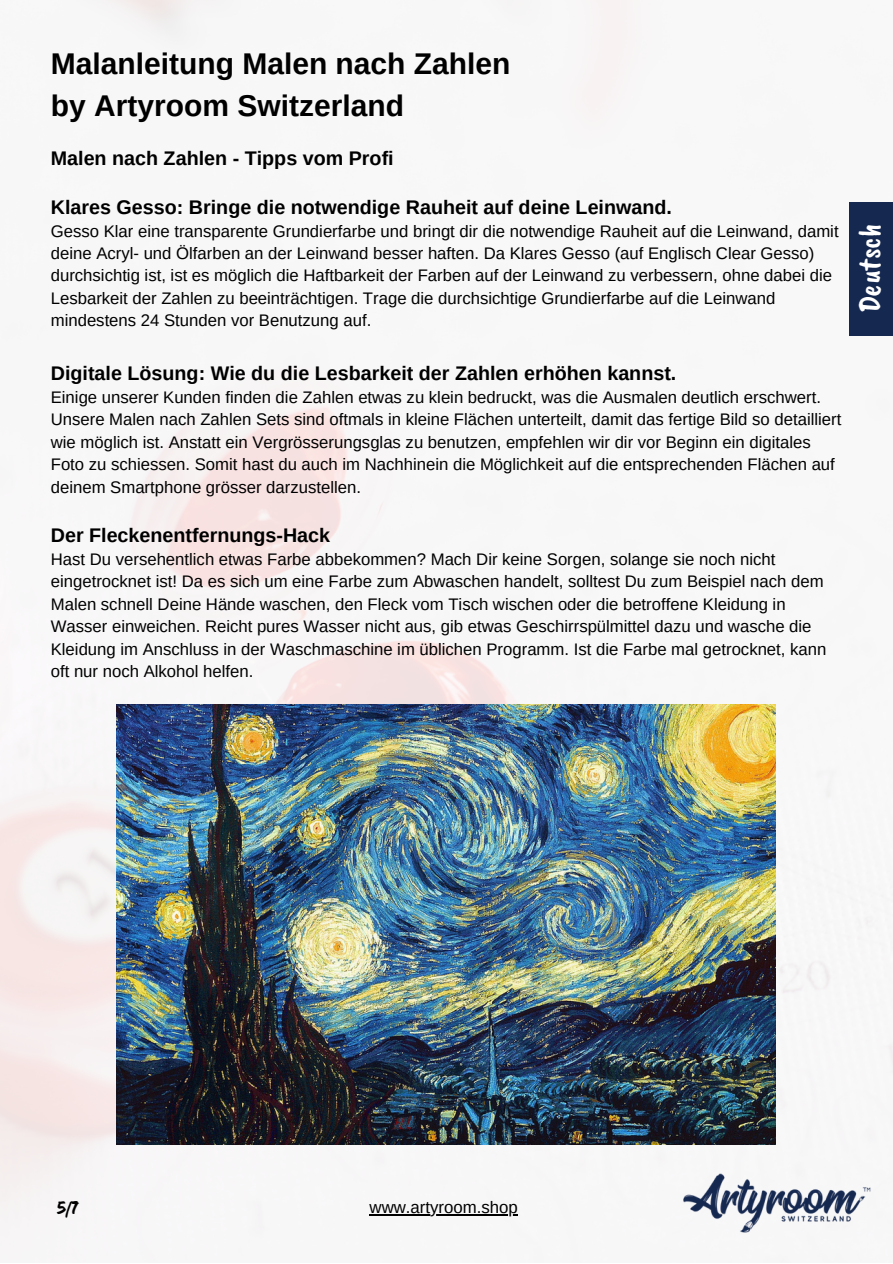
<style>
.page{position:relative;width:893px;height:1264px;background:#fff}
.page>*{position:absolute;margin:0;border:0;box-sizing:border-box;transform-origin:0 0}
.t1{font:31.65px "Caveat Brush";color:#fff}
.t2{font:700 30px/41.5px "Arimo";color:#000}
.t3{font:700 19.65px "Arimo";color:#000}
.t4{font:19.65px "Caveat Brush";color:#000}
.t5{font:16.8px "Arimo";color:#000}
.t6{font:16.65px/22.5px "Arimo";color:#000}
</style>
<div class="page">
<img style="left:0;top:0;width:892px;height:1262px">
<div style="left:848px;top:202px;width:44px;height:133px;background:#15284f"></div>
<img style="left:681px;top:1173px;width:192px;height:61px">
<img style="left:116px;top:705px;width:659px;height:439px">
<hr style="left:369px;top:1214px;width:149px;height:1px;background:#000">
<p class="t2" style="left:51px;top:43px;width:461px">Malanleitung Malen nach Zahlen by Artyroom Switzerland</p>
<p class="t3" style="left:51px;top:147px;width:344px">Malen nach Zahlen - Tipps vom Profi</p>
<p class="t3" style="left:51px;top:196px;width:622px">Klares Gesso: Bringe die notwendige Rauheit auf deine Leinwand.</p>
<p class="t6" style="left:51px;top:219px;width:789px">Gesso Klar eine transparente Grundierfarbe und bringt dir die notwendige Rauheit auf die Leinwand, damit deine Acryl- und Ölfarben an der Leinwand besser haften. Da Klares Gesso (auf Englisch Clear Gesso) durchsichtig ist, ist es möglich die Haftbarkeit der Farben auf der Leinwand zu verbessern, ohne dabei die Lesbarkeit der Zahlen zu beeinträchtigen. Trage die durchsichtige Grundierfarbe auf die Leinwand mindestens 24 Stunden vor Benutzung auf.</p>
<p class="t3" style="left:51px;top:362px;width:627px">Digitale Lösung: Wie du die Lesbarkeit der Zahlen erhöhen kannst.</p>
<p class="t6" style="left:51px;top:386px;width:792px">Einige unserer Kunden finden die Zahlen etwas zu klein bedruckt, was die Ausmalen deutlich erschwert.<br>Unsere Malen nach Zahlen Sets sind oftmals in kleine Flächen unterteilt, damit das fertige Bild so detailliert wie möglich ist. Anstatt ein Vergrösserungsglas zu benutzen, empfehlen wir dir vor Beginn ein digitales Foto zu schiessen. Somit hast du auch im Nachhinein die Möglichkeit auf die entsprechenden Flächen auf deinem Smartphone grösser darzustellen.</p>
<p class="t3" style="left:51px;top:524px;width:281px">Der Fleckenentfernungs-Hack</p>
<p class="t6" style="left:51px;top:548px;width:777px">Hast Du versehentlich etwas Farbe abbekommen? Mach Dir keine Sorgen, solange sie noch nicht eingetrocknet ist! Da es sich um eine Farbe zum Abwaschen handelt, solltest Du zum Beispiel nach dem Malen schnell Deine Hände waschen, den Fleck vom Tisch wischen oder die betroffene Kleidung in Wasser einweichen. Reicht pures Wasser nicht aus, gib etwas Geschirrspülmittel dazu und wasche die Kleidung im Anschluss in der Waschmaschine im üblichen Programm. Ist die Farbe mal getrocknet, kann oft nur noch Alkohol helfen.</p>
<p class="t1" style="left:849px;top:313px;width:91px;rotate:-90deg">Deutsch</p>
<p class="t4" style="left:57px;top:1195px;width:23px">5/7</p>
<p class="t5" style="left:369px;top:1197px;width:150px">www.artyroom.shop</p>
</div>
